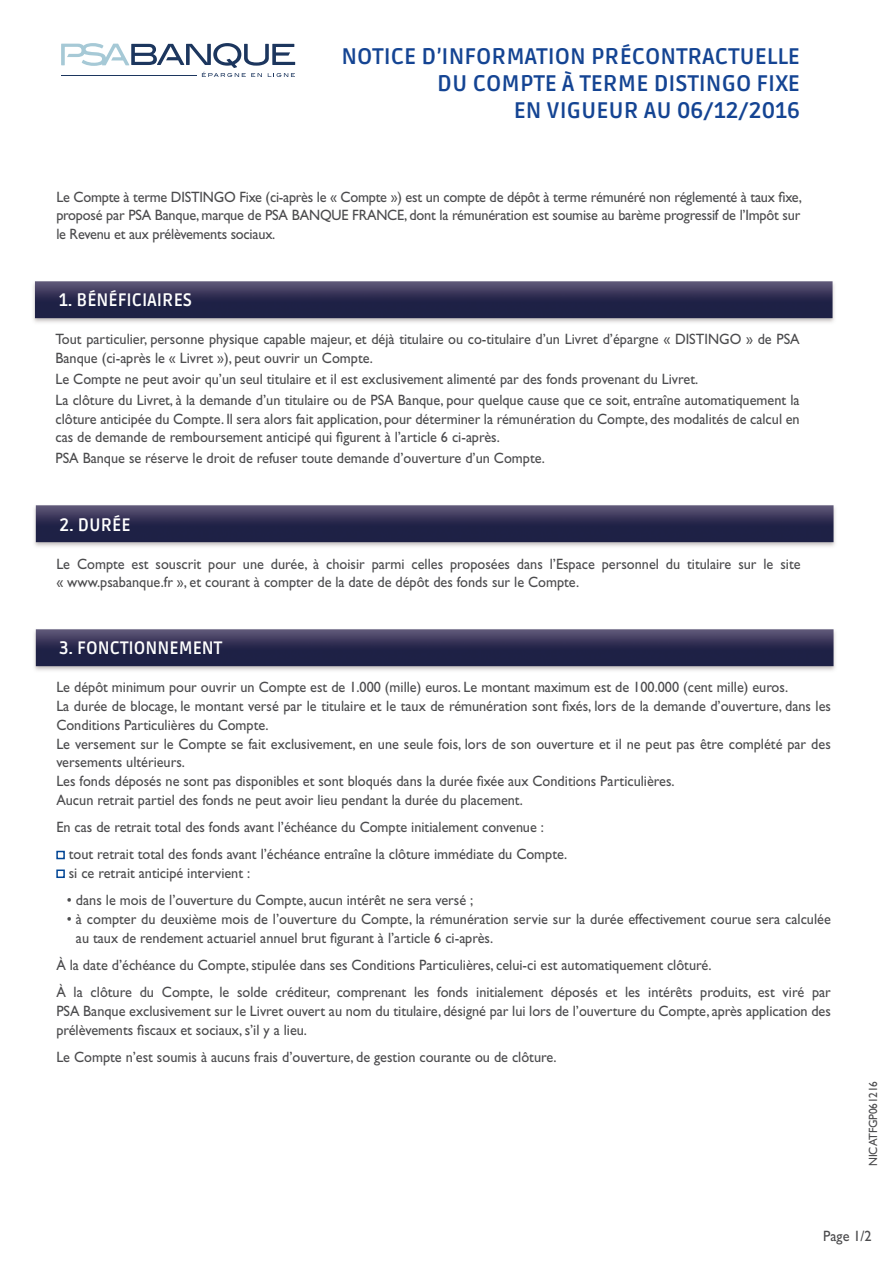
<style>
.page{position:relative;width:893px;height:1263px;background:#fff}
.page>*{position:absolute;margin:0;border:0;box-sizing:border-box;transform-origin:0 0}
.t1{font:700 22.5px/27px "Ruda";color:#144493;text-align:right}
.t2{font:700 18px "Ruda";color:#fff;scale:.95 1}
.t3{font:15px/18.8px "Gill Sans Std";color:#4b4b4d;scale:.95 1}
.t4{font:12px "Gill Sans Std";letter-spacing:-.015em;color:#4b4b4d;scale:.95 1}
</style>
<div class="page">
<div style="left:56px;top:851px;width:9px;height:8px;border:2px solid #004595"></div>
<div style="left:56px;top:869px;width:9px;height:9px;border:2px solid #004595"></div>
<img style="left:34px;top:629px;width:802px;height:42px">
<img style="left:34px;top:505px;width:802px;height:42px">
<svg style="left:61px;top:43px;width:234px;height:34px"></svg>
<img style="left:33px;top:281px;width:802px;height:42px">
<h1 class="t1" style="left:341px;top:44px;width:460px">N OTICE D’I NFORMATION PRÉCONTRACTUELLE<br>DU COMPTE À TERME DISTINGO FIXE<br>EN VIGUEUR AU 06/12/2016</h1>
<p class="t3" style="left:56px;top:187px;width:786px;text-align:justify">Le Compte à terme DISTINGO Fixe (ci-après le « Compte ») est un compte de dépôt à terme rémunéré non réglementé à taux fixe, proposé par PSA Banque, marque de PSA BANQUE FRANCE, dont la rémunération est soumise au barème progressif de l’Impôt sur le Revenu et aux prélèvements sociaux.</p>
<p class="t2" style="left:59px;top:290px;width:140px">1. BÉNÉFICIAIRES</p>
<p class="t3" style="left:55px;top:330px;width:785px">Tout particulier, personne physique capable majeur, et déjà titulaire ou co-titulaire d’un Livret d’épargne « DISTINGO » de PSA<br>Banque (ci-après le « Livret »), peut ouvrir un Compte.</p>
<p class="t3" style="left:55px;top:368px;width:785px;line-height:20.9px">Le Compte ne peut avoir qu’un seul titulaire et il est exclusivement alimenté par des fonds provenant du Livret.<br>La clôture du Livret, à la demande d’un titulaire ou de PSA Banque, pour quelque cause que ce soit, entraîne automatiquement la</p>
<p class="t3" style="left:55px;top:409px;width:785px">clôture anticipée du Compte. Il sera alors fait application, pour déterminer la rémunération du Compte, des modalités de calcul en cas de demande de remboursement anticipé qui figurent à l’article 6 ci-après.</p>
<p class="t3" style="left:55px;top:449px;width:517px">PSA Banque se réserve le droit de refuser toute demande d’ouverture d’un Compte.</p>
<p class="t2" style="left:60px;top:514px;width:76px">2. DURÉE</p>
<p class="t3" style="left:56px;top:554px;width:785px">Le Compte est souscrit pour une durée, à choisir parmi celles proposées dans l’Espace personnel du titulaire sur le site « www.psabanque.fr », et courant à compter de la date de dépôt des fonds sur le Compte.</p>
<p class="t2" style="left:60px;top:638px;width:173px">3. FONCTIONNEMENT</p>
<p class="t3" style="left:56px;top:678px;width:817px">Le dépôt minimum pour ouvrir un Compte est de 1.000 (mille) euros. Le montant maximum est de 100.000 (cent mille) euros.<br>La durée de blocage, le montant versé par le titulaire et le taux de rémunération sont fixés, lors de la demande d’ouverture, dans les Conditions Particulières du Compte.<br>Le versement sur le Compte se fait exclusivement, en une seule fois, lors de son ouverture et il ne peut pas être complété par des versements ultérieurs.<br>Les fonds déposés ne sont pas disponibles et sont bloqués dans la durée fixée aux Conditions Particulières.<br>Aucun retrait partiel des fonds ne peut avoir lieu pendant la durée du placement.</p>
<p class="t3" style="left:69px;top:813px;width:526px;line-height:27.3px;text-indent:-12px">En cas de retrait total des fonds avant l’échéance du Compte initialement convenue : tout retrait total des fonds avant l’échéance entraîne la clôture immédiate du Compte.</p>
<p class="t3" style="left:69px;top:864px;width:193px">si ce retrait anticipé intervient :</p>
<p class="t3" style="left:67px;top:891px;width:429px">• dans le mois de l’ouverture du Compte, aucun intérêt ne sera versé ;</p>
<p class="t3" style="left:76px;top:910px;width:796px;text-indent:-9px">• à compter du deuxième mois de l’ouverture du Compte, la rémunération servie sur la durée effectivement courue sera calculée au taux de rendement actuariel annuel brut figurant à l’article 6 ci-après.</p>
<p class="t3" style="left:56px;top:951px;width:817px;line-height:27.3px">À la date d’échéance du Compte, stipulée dans ses Conditions Particulières, celui-ci est automatiquement clôturé.<br>À la clôture du Compte, le solde créditeur, comprenant les fonds initialement déposés et les intérêts produits, est viré par</p>
<p class="t3" style="left:56px;top:1002px;width:817px">PSA Banque exclusivement sur le Livret ouvert au nom du titulaire, désigné par lui lors de l’ouverture du Compte, après application des prélèvements fiscaux et sociaux, s’il y a lieu.</p>
<p class="t3" style="left:56px;top:1048px;width:528px">Le Compte n’est soumis à aucuns frais d’ouverture, de gestion courante ou de clôture.</p>
<p class="t4" style="left:866px;top:1166px;width:91px;rotate:-90deg">NICATFGP061216</p>
<p class="t3" style="left:823px;top:1227px;width:53px">Page 1/2</p>
</div>
